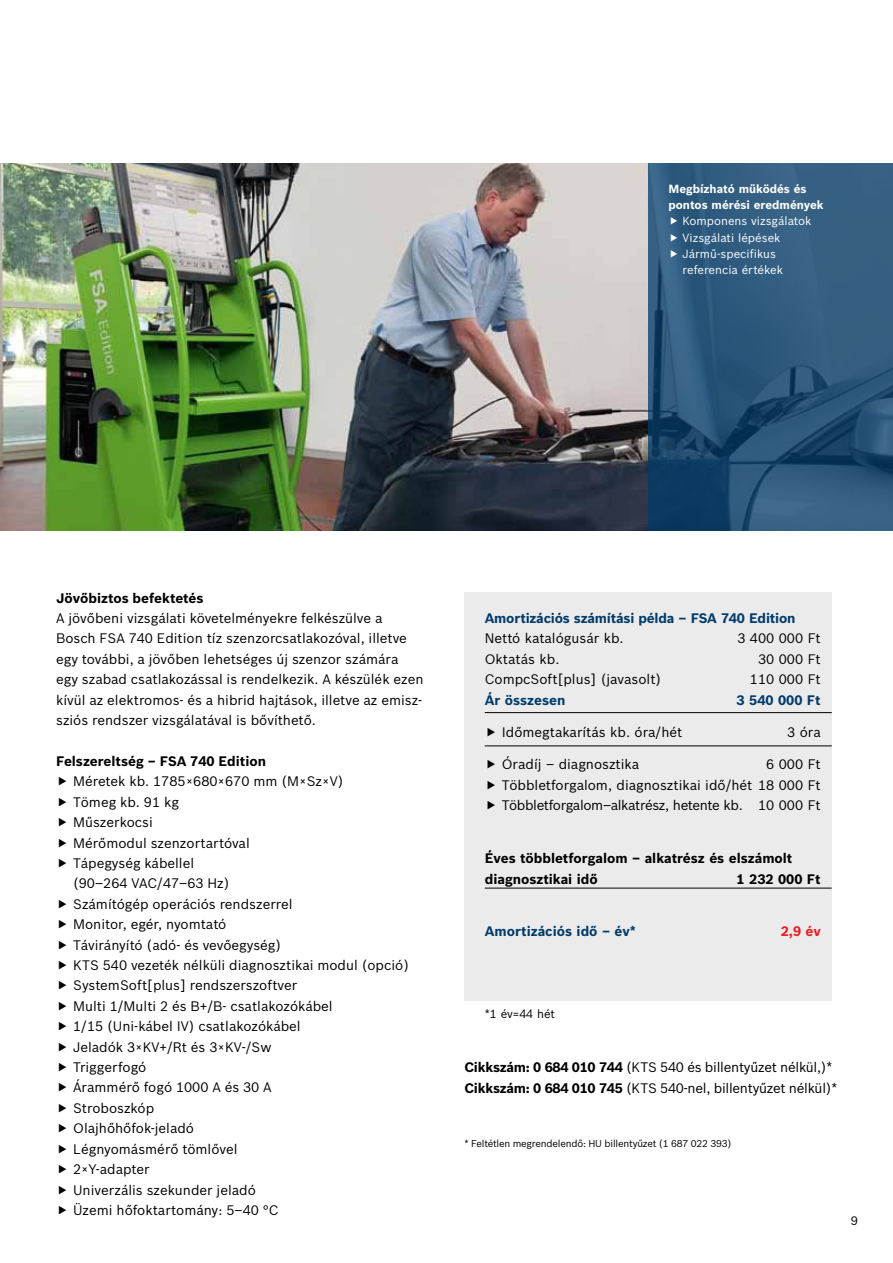
<style>
.page{position:relative;width:893px;height:1263px;background:#fff}
.page>*{position:absolute;margin:0;border:0;box-sizing:border-box;transform-origin:0 0}
.t1{font:13.5px/20.4px "Bosch Sans";color:#000}
.t2{font:700 13.5px/20.4px "Bosch Sans";color:#000}
.t3{font:13.5px/20.4px "Bosch Sans";letter-spacing:-.02em;color:#000}
.t4{font:700 13.5px "Bosch Sans";letter-spacing:-.015em;color:#003b6a}
.t5{font:700 13.5px "Bosch Sans";color:#ed1d24}
.t6{font:12px "Bosch Sans";color:#000}
.t7{font:11.55px/16.4px "Bosch Sans";color:#fff}
.t8{font:700 11.55px/16.4px "Bosch Sans";color:#fff}
.t9{font:11.55px "Bosch Sans";color:#000}
.t10{font:9.75px "Bosch Sans";letter-spacing:-.02em;color:#000}
.s1{font-weight:700}
</style>
<div class="page">
<img style="left:0;top:163px;width:648px;height:368px">
<svg style="left:648px;top:163px;width:245px;height:368px;background:#2b577a"></svg>
<div style="left:464px;top:592px;width:368px;height:408px;background:#ebebec"></div>
<hr style="left:485px;top:712px;width:347px;height:1px;background:#000">
<hr style="left:485px;top:745px;width:347px;height:1px;background:#000">
<hr style="left:485px;top:888px;width:347px;height:1px;background:#000">
<svg style="left:671px;top:218px;width:19px;height:8px"></svg>
<svg style="left:671px;top:234px;width:19px;height:9px"></svg>
<svg style="left:671px;top:250px;width:19px;height:9px"></svg>
<p class="t8" style="left:668px;top:180px;width:157px">Megbízható működés és pontos mérési eredmények</p>
<p class="t7" style="left:683px;top:213px;width:130px">Komponens vizsgálatok<br>Vizsgálati lépések<br>Jármű-specifikus referencia értékek</p>
<p class="t2" style="left:56px;top:587px;width:149px">Jövőbiztos befektetés</p>
<p class="t1" style="left:56px;top:608px;width:369px">A jövőbeni vizsgálati követelményekre felkészülve a Bosch FSA 740 Edition tíz szenzorcsatlakozóval, illetve egy további, a jövőben lehetséges új szenzor számára egy szabad csatlakozással is rendelkezik. A készülék ezen kívül az elektromos- és a hibrid hajtások, illetve az emis - sziós rendszer vizsgálatával is bővíthető.</p>
<p class="t2" style="left:56px;top:751px;width:211px">Felszereltség – FSA 740 Edition</p>
<p class="t1" style="left:73px;top:771px;width:337px">Méretek kb. 1785×680×670 mm (M×Sz×V)<br>Tömeg kb. 91 kg<br>Műszerkocsi<br>Mérőmodul szenzortartóval<br>Tápegység kábellel<br>(90–264 VAC/47–63 Hz)<br>Számítógép operációs rendszerrel<br>Monitor, egér, nyomtató<br>Távirányító (adó- és vevőegység)<br>KTS 540 vezeték nélküli diagnosztikai modul (opció)<br>SystemSoft[plus] rendszerszoftver<br>Multi 1/Multi 2 és B+/B- csatlakozókábel<br>1/15 (Uni-kábel IV) csatlakozókábel<br>Jeladók 3×KV+/Rt és 3×KV-/Sw<br>Triggerfogó<br>Árammérő fogó 1000 A és 30 A<br>Stroboszkóp<br>Olajhőhőfok-jeladó<br>Légnyomásmérő tömlővel<br>2×Y-adapter<br>Univerzális szekunder jeladó<br>Üzemi hőfoktartomány: 5–40 °C</p>
<p class="t4" style="left:485px;top:610px;width:312px">Amortizációs számítási példa – FSA 740 Edition</p>
<p class="t1" style="left:485px;top:628px;width:140px">Nettó katalógusár kb.</p>
<p class="t1" style="left:737px;top:628px;width:85px">3 400 000 Ft</p>
<p class="t1" style="left:485px;top:648px;width:76px">Oktatás kb.</p>
<p class="t1" style="left:758px;top:648px;width:64px">30 000 Ft</p>
<p class="t1" style="left:485px;top:669px;width:178px">CompcSoft[plus] (javasolt)</p>
<p class="t1" style="left:750px;top:669px;width:72px">110 000 Ft</p>
<p class="t4" style="left:485px;top:691px;width:82px">Ár összesen</p>
<p class="t4" style="left:737px;top:691px;width:86px">3 540 000 Ft</p>
<p class="t1" style="left:502px;top:722px;width:182px">Időmegtakarítás kb. óra/hét</p>
<p class="t1" style="left:787px;top:722px;width:35px">3 óra</p>
<p class="t1" style="left:502px;top:754px;width:139px">Óradíj – diagnosztika</p>
<p class="t1" style="left:502px;top:754px;width:320px;text-align:justify;text-indent:264px">6 000 Ft Többletforgalom, diagnosztikai idő/hét 18 000 Ft Többletforgalom–alkatrész, hetente kb. 10 000 Ft</p>
<p class="t2" style="left:485px;top:848px;width:309px">Éves többletforgalom – alkatrész és elszámolt diagnosztikai idő</p>
<p class="t2" style="left:737px;top:868px;width:86px">1 232 000 Ft</p>
<p class="t4" style="left:485px;top:923px;width:153px">Amortizációs idő – év*</p>
<p class="t5" style="left:781px;top:923px;width:41px">2,9 év</p>
<p class="t9" style="left:485px;top:1006px;width:72px">*1 év=44 hét</p>
<p class="t3" style="left:464px;top:1057px;width:375px"><span class="s1">Cikkszám: 0 684 010 744</span> (KTS 540 és billentyűzet nélkül,)*<br><span class="s1">Cikkszám: 0 684 010 745</span> (KTS 540-nel, billentyűzet nélkül)*</p>
<p class="t10" style="left:464px;top:1137px;width:269px">* Feltétlen megrendelendő: HU billentyűzet (1 687 022 393)</p>
<p class="t6" style="left:851px;top:1213px;width:9px">9</p>
</div>
